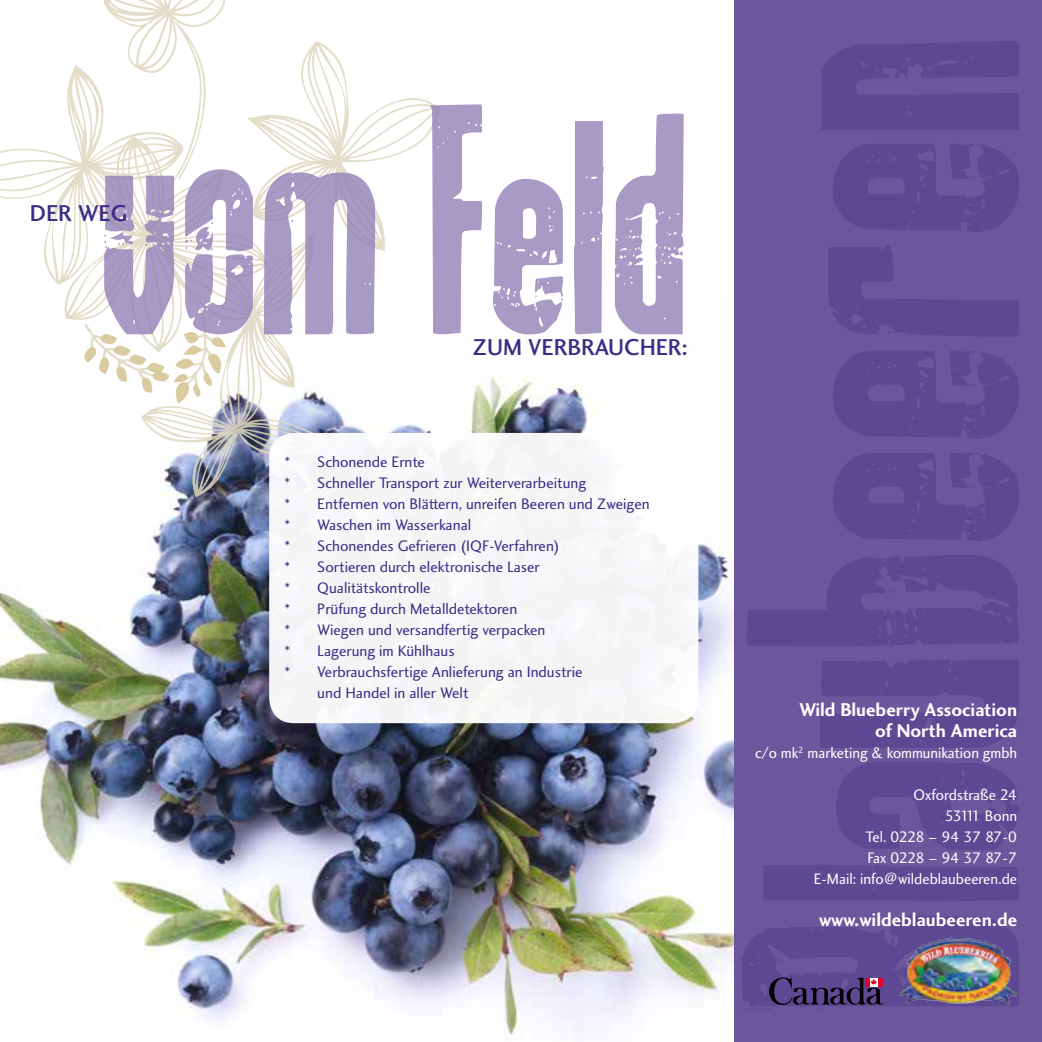
<style>
.page{position:relative;width:1042px;height:1042px;background:#fff}
.page>*{position:absolute;margin:0;border:0;box-sizing:border-box;transform-origin:0 0}
.t1{font:105px "Rockit";color:#9281b7;scale:.95 1}
.t2{font:23.8px "Charlotte Sans Medium Plain";color:#3c2d86}
.t3{font:19.25px/21px "Charlotte Sans Bold Plain";color:#fff;text-align:right}
.t4{font:15.75px "Charlotte Sans Book Plain";color:#3c2d86}
.t5{font:15.75px/21px "Charlotte Sans Book Plain";color:#fff;text-align:right}
</style>
<div class="page">
<img style="left:0;top:376px;width:734px;height:660px">
<svg style="left:0;top:0;width:441px;height:498px"></svg>
<div style="left:734px;top:0;width:308px;height:1042px;background:#6c579d"></div>
<div style="left:269px;top:433px;width:429px;height:290px;background:#f6f6f8;border-radius:25px"></div>
<img style="left:899px;top:939px;width:117px;height:67px">
<svg style="left:769px;top:977px;width:115px;height:28px"></svg>
<h1 class="t1" style="left:103px;top:237px;width:623px">vom Feld</h1>
<h2 class="t2" style="left:30px;top:199px;width:99px">DER WEG</h2>
<h2 class="t2" style="left:473px;top:333px;width:217px">ZUM VERBRAUCHER:</h2>
<p class="t4" style="left:284px;top:452px;width:142px">* Schonende Ernte</p>
<p class="t4" style="left:284px;top:473px;width:304px">* Schneller Transport zur Weiterverarbeitung</p>
<p class="t4" style="left:284px;top:494px;width:367px">* Entfernen von Blättern, unreifen Beeren und Zweigen</p>
<p class="t4" style="left:284px;top:515px;width:189px">* Waschen im Wasserkanal</p>
<p class="t4" style="left:284px;top:536px;width:277px">* Schonendes Gefrieren (IQF-Verfahren)</p>
<p class="t4" style="left:284px;top:557px;width:257px">* Sortieren durch elektronische Laser</p>
<p class="t4" style="left:284px;top:578px;width:148px">* Qualitätskontrolle</p>
<p class="t4" style="left:284px;top:599px;width:235px">* Prüfung durch Metalldetektoren</p>
<p class="t4" style="left:284px;top:620px;width:263px">* Wiegen und versandfertig verpacken</p>
<p class="t4" style="left:284px;top:641px;width:172px">* Lagerung im Kühlhaus</p>
<p class="t4" style="left:284px;top:662px;width:300px">* Verbrauchsfertige Anlieferung an Industrie</p>
<p class="t4" style="left:317px;top:683px;width:153px">und Handel in aller Welt</p>
<p class="t3" style="left:799px;top:699px;width:219px">Wild Blueberry Association of North America</p>
<p class="t5" style="left:755px;top:742px;width:263px">c/o mk<sup>2</sup> marketing &amp; kommunikation gmbh</p>
<p class="t5" style="left:814px;top:784px;width:205px">Oxfordstraße 24<br>53111 Bonn<br>Tel. 0228 – 94 37 87-0<br>Fax 0228 – 94 37 87-7<br>E-Mail: info@wildeblaubeeren.de</p>
<p class="t3" style="left:819px;top:909px;width:200px">www.wildeblaubeeren.de</p>
</div>
